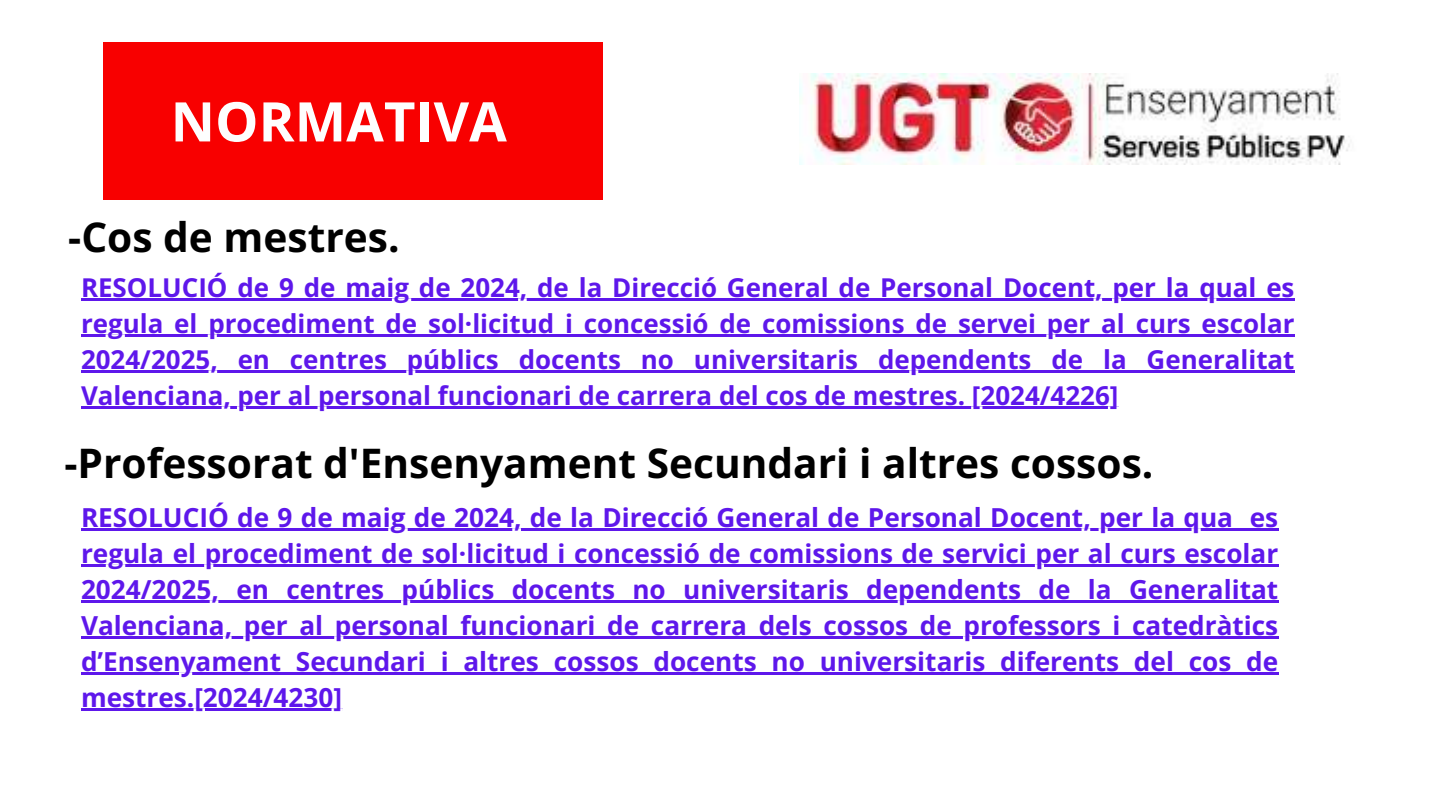
<style>
.page{position:relative;width:1440px;height:810px;background:#fff}
.page>*{position:absolute;margin:0;border:0;box-sizing:border-box;transform-origin:0 0}
.t1{font:700 54.7px "Open Sans";color:#fefefe}
.t2{font:700 40.7px "Open Sans";color:#000}
.t3{font:700 26.2px/36px "Open Sans";color:#5e17eb;text-align:justify}
.t4{font:700 25.9px/36px "Open Sans";color:#5e17eb;text-align:justify}
</style>
<div class="page">
<img style="left:799px;top:74px;width:551px;height:90px">
<hr style="left:81px;top:299px;width:1214px;height:2px;background:#5e17eb">
<hr style="left:81px;top:335px;width:1214px;height:2px;background:#5e17eb">
<hr style="left:81px;top:371px;width:1214px;height:2px;background:#5e17eb">
<hr style="left:81px;top:407px;width:1037px;height:2px;background:#5e17eb">
<hr style="left:81px;top:529px;width:1152px;height:2px;background:#5e17eb">
<svg style="left:1233px;top:529px;width:17px;height:2px"></svg>
<hr style="left:1250px;top:529px;width:28px;height:2px;background:#5e17eb">
<hr style="left:81px;top:565px;width:1197px;height:2px;background:#5e17eb">
<hr style="left:81px;top:601px;width:1197px;height:2px;background:#5e17eb">
<hr style="left:81px;top:637px;width:1197px;height:2px;background:#5e17eb">
<hr style="left:81px;top:673px;width:1197px;height:2px;background:#5e17eb">
<hr style="left:81px;top:709px;width:261px;height:2px;background:#5e17eb">
<div style="left:103px;top:42px;width:499px;height:158px;background:#f80000"></div>
<h1 class="t1" style="left:171px;top:83px;width:338px">NORMATIVA</h1>
<h2 class="t2" style="left:68px;top:208px;width:333px">-Cos de mestres.</h2>
<p class="t4" style="left:81px;top:269px;width:1215px">RESOLUCIÓ de 9 de maig de 2024, de la Direcció General de Personal Docent, per la qual es regula el procediment de sol·licitud i concessió de comissions de servei per al curs escolar 2024/2025, en centres públics docents no universitaris dependents de la Generalitat Valenciana, per al personal funcionari de carrera del cos de mestres. [2024/4226]</p>
<h2 class="t2" style="left:64px;top:435px;width:1091px">-Professorat d'Ensenyament Secundari i altres cossos.</h2>
<p class="t3" style="left:81px;top:499px;width:1199px">RESOLUCIÓ de 9 de maig de 2024, de la Direcció General de Personal Docent, per la qua es regula el procediment de sol·licitud i concessió de comissions de servici per al curs escolar 2024/2025, en centres públics docents no universitaris dependents de la Generalitat Valenciana, per al personal funcionari de carrera dels cossos de professors i catedràtics d’Ensenyament Secundari i altres cossos docents no universitaris diferents del cos de mestres.[2024/4230]</p>
</div>
